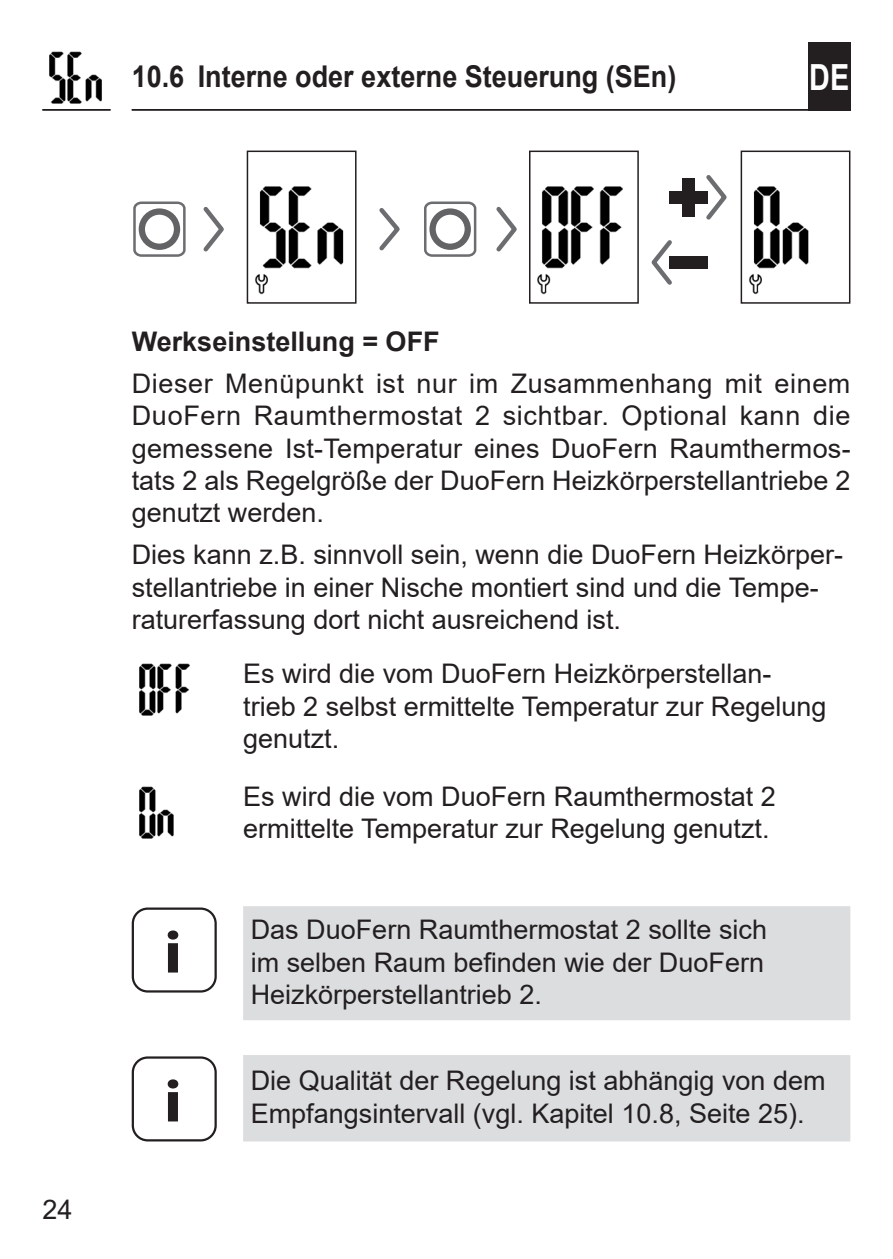
<style>
.page{position:relative;width:893px;height:1259px;background:#fff}
.page>*{position:absolute;margin:0;border:0;box-sizing:border-box;transform-origin:0 0}
.INFO-Icon{font:700 60px "Myriad Pro";color:#231f20;scale:1.1 1}
.t1{font:700 36px "Arial";color:#fff;scale:.8 1}
.t2{font:700 30px "Arial";color:#231f20;scale:.9 1}
.Fließtext_-_DE{font:27px/32.4px "Arial";color:#231f20}
.Nützliche_Infos_-_DE{font:27px/32.4px "Arial";color:#231f20;text-align:justify}
.Untertitel_-_DE{font:700 27px "Arial";color:#231f20}
</style>
<div class="page">
<hr style="left:132px;top:109px;width:719px;height:2px;background:#231f20">
<div style="left:808px;top:42px;width:42px;height:69px;background:#231f20"></div>
<hr style="left:42px;top:109px;width:68px;height:2px;background:#231f20">
<img style="left:49px;top:51px;width:53px;height:53px">
<img style="left:255px;top:186px;width:89px;height:109px">
<div style="left:247px;top:151px;width:110px;height:153px;border:2px solid #231f20"></div>
<svg style="left:379px;top:208px;width:21px;height:43px"></svg>
<div style="left:133px;top:201px;width:53px;height:56px;border:3px solid #6c6d70;border-radius:6px"></div>
<svg style="left:142px;top:212px;width:35px;height:35px"></svg>
<div style="left:139px;top:208px;width:41px;height:42px;border:6px solid #636366;border-radius:50%"></div>
<svg style="left:203px;top:207px;width:21px;height:45px"></svg>
<div style="left:424px;top:201px;width:52px;height:56px;border:3px solid #6c6d70;border-radius:6px"></div>
<svg style="left:433px;top:212px;width:35px;height:35px"></svg>
<div style="left:429px;top:208px;width:42px;height:42px;border:6px solid #636366;border-radius:50%"></div>
<svg style="left:496px;top:207px;width:21px;height:45px"></svg>
<div style="left:670px;top:191px;width:38px;height:12px;background:#231f20"></div>
<div style="left:683px;top:178px;width:12px;height:38px;background:#231f20"></div>
<div style="left:670px;top:256px;width:38px;height:12px;background:#231f20"></div>
<svg style="left:651px;top:240px;width:25px;height:45px"></svg>
<svg style="left:702px;top:175px;width:25px;height:45px"></svg>
<div style="left:243px;top:906px;width:607px;height:114px;background:#dcdddf"></div>
<div style="left:243px;top:1055px;width:607px;height:86px;background:#dcdddf"></div>
<div style="left:132px;top:907px;width:85px;height:85px;border:2px solid #231f20;border-radius:15px"></div>
<div style="left:132px;top:1056px;width:85px;height:85px;border:2px solid #231f20;border-radius:15px"></div>
<img style="left:139px;top:663px;width:51px;height:53px">
<img style="left:139px;top:786px;width:35px;height:53px">
<img style="left:537px;top:186px;width:86px;height:109px">
<div style="left:529px;top:151px;width:110px;height:153px;border:2px solid #231f20"></div>
<img style="left:749px;top:186px;width:60px;height:109px">
<div style="left:741px;top:151px;width:109px;height:153px;border:2px solid #231f20"></div>
<p class="t2" style="left:132px;top:56px;width:607px">10.6 Interne oder externe Steuerung (SEn)</p>
<h2 class="t1" style="left:809px;top:52px;width:52px">DE</h2>
<p class="Fließtext_-_DE" style="left:43px;top:1193px;width:32px">24</p>
<p class="Untertitel_-_DE" style="left:132px;top:322px;width:309px">Werkseinstellung = OFF</p>
<p class="Fließtext_-_DE" style="left:132px;top:367px;width:720px;text-align:justify">Dieser Menüpunkt ist nur im Zusammenhang mit einem DuoFern Raumthermostat 2 sichtbar. Optional kann die gemessene Ist-Temperatur eines DuoFern Raumthermos&shy;tats 2 als Regelgröße der DuoFern Heizkörperstellantriebe 2 genutzt werden.</p>
<p class="Fließtext_-_DE" style="left:132px;top:538px;width:713px">Dies kann z.B. sinnvoll sein, wenn die DuoFern Heizkörper&shy;stellantriebe in einer Nische montiert sind und die Tempe&shy;raturerfassung dort nicht ausreichend ist.</p>
<p class="Fließtext_-_DE" style="left:243px;top:657px;width:585px">Es wird die vom DuoFern Heizkörperstellan&shy;trieb 2 selbst ermittelte Temperatur zur Regelung genutzt.</p>
<p class="Fließtext_-_DE" style="left:243px;top:780px;width:534px">Es wird die vom DuoFern Raumthermostat 2 ermittelte Temperatur zur Regelung genutzt.</p>
<p class="INFO-Icon" style="left:164px;top:918px;width:18px">i</p>
<p class="Nützliche_Infos_-_DE" style="left:251px;top:913px;width:518px">Das DuoFern Raumthermostat 2 sollte sich im selben Raum befinden wie der DuoFern Heizkörperstellantrieb 2.</p>
<p class="INFO-Icon" style="left:164px;top:1067px;width:18px">i</p>
<p class="Nützliche_Infos_-_DE" style="left:251px;top:1064px;width:576px">Die Qualität der Regelung ist abhängig von dem<br>Empfangsintervall (vgl. Kapitel 10.8, Seite 25).</p>
</div>
